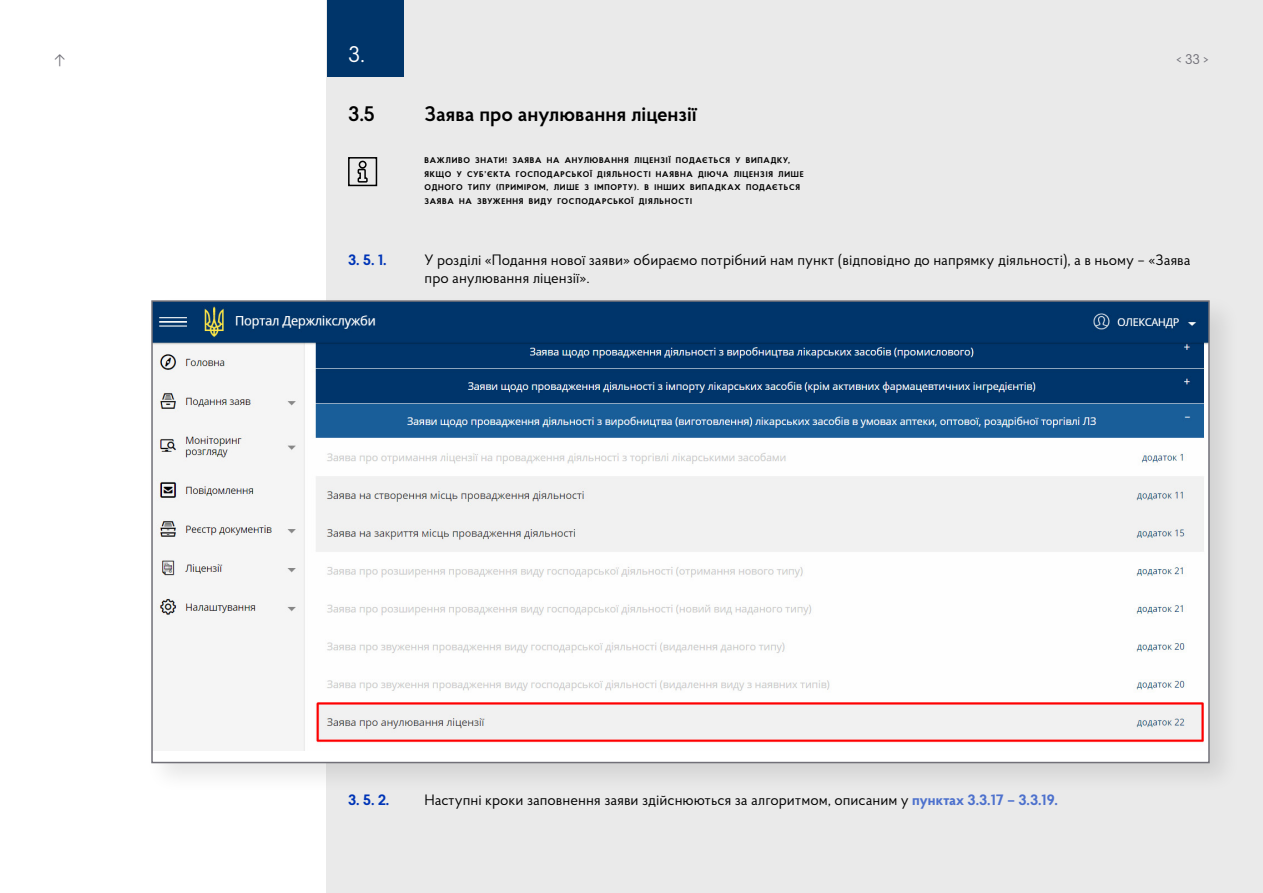
<style>
.page{position:relative;width:1263px;height:893px;background:#fff}
.page>*{position:absolute;margin:0;border:0;box-sizing:border-box;transform-origin:0 0}
.t1{font:22.65px "Proba Pro";color:#fff}
.t2{font:600 21px "Proba Pro";color:#000}
.t3{font:15px/18px "Proba Pro";color:#000}
.t4{font:700 15px "Proba Pro";color:#0035b7}
.t5{font:13.95px "Proba Pro";color:#717078}
.t6{font:700 8.25px/13.5px "Proba Pro";letter-spacing:.09em;color:#000}
.s1{font-weight:700;color:#4d71cd}
</style>
<div class="page">
<div style="left:327px;top:0;width:936px;height:893px;background:#eaeaea"></div>
<div style="left:327px;top:0;width:77px;height:77px;background:#00356a"></div>
<div style="left:348px;top:157px;width:29px;height:29px;border:2px solid #000"></div>
<svg style="left:357px;top:160px;width:11px;height:23px"></svg>
<div style="left:144px;top:293px;width:1097px;height:502px;background:#000;opacity:.1"></div>
<div style="left:152px;top:301px;width:1057px;height:461px;background:#fff"></div>
<img style="left:154px;top:303px;width:1053px;height:447px">
<h3 class="t5" style="left:54px;top:50px;width:13px">↑</h3>
<h1 class="t1" style="left:348px;top:39px;width:18px">3.</h1>
<h3 class="t5" style="left:1176px;top:50px;width:34px">&lt; 33 &gt;</h3>
<h2 class="t2" style="left:348px;top:100px;width:29px">3.5</h2>
<h2 class="t2" style="left:425px;top:100px;width:274px">Заява про анулювання ліцензії</h2>
<p class="t6" style="left:425px;top:153px;width:380px">ВАЖЛИВО ЗНАТИ! ЗАЯВА НА АНУЛЮВАННЯ ЛІЦЕНЗІЇ ПОДАЄТЬСЯ У ВИПАДКУ, ЯКЩО У СУБ’ЄКТА ГОСПОДАРСЬКОЇ ДІЯЛЬНОСТІ НАЯВНА ДІЮЧА ЛІЦЕНЗІЯ ЛИШЕ ОДНОГО ТИПУ (ПРИМІРОМ, ЛИШЕ З ІМПОРТУ). В ІНШИХ ВИПАДКАХ ПОДАЄТЬСЯ ЗАЯВА НА ЗВУЖЕННЯ ВИДУ ГОСПОДАРСЬКОЇ ДІЯЛЬНОСТІ</p>
<h3 class="t4" style="left:348px;top:250px;width:40px">3. 5. 1.</h3>
<h3 class="t3" style="left:425px;top:250px;width:768px">У розділі «Подання нової заяви» обираємо потрібний нам пункт (відповідно до напрямку діяльності), а в ньому – «Заява про анулювання ліцензії».</h3>
<h3 class="t4" style="left:348px;top:790px;width:43px">3. 5. 2.</h3>
<h3 class="t3" style="left:425px;top:790px;width:635px">Наступні кроки заповнення заяви здійснюються за алгоритмом, описаним у <span class="s1">пунктах 3.3.17 – 3.3.19.</span></h3>
</div>
